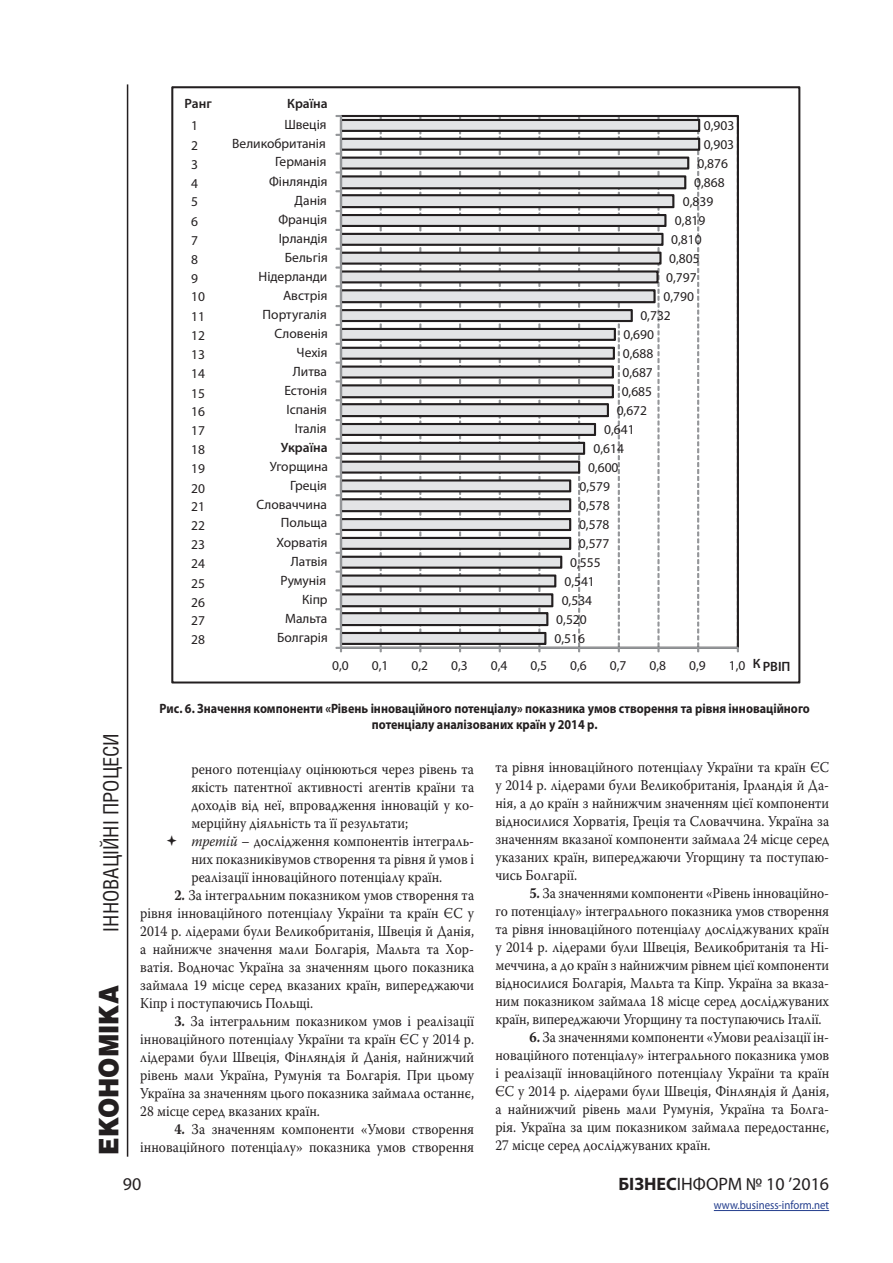
<style>
.page{position:relative;width:893px;height:1263px;background:#fff}
.page>*{position:absolute;margin:0;border:0;box-sizing:border-box;transform-origin:0 0}
.t1{font:900 27px "Helios";color:#231f20;scale:.9 1}
.t2{font:21px "Helios Cond";color:#231f20}
.t3{font:18px "Myriad Pro";color:#231f20}
.Osnova{font:15px/18px "Warnock Pro";color:#231f20;text-align:justify;scale:.9 1}
.Otstup{font:15px/18px "Warnock Pro";color:#231f20;text-align:justify;scale:.9 1}
.t4{font:13.5px/19px "Myriad Pro";color:#231f20}
.Title_table{font:700 13.5px/16.2px "Myriad Pro";color:#231f20;text-align:center;scale:.9 1}
.t5{font:600 13.5px "Myriad Pro";color:#231f20}
.t6{font:12px "Myriad Pro";color:#253f8e;scale:.9 1}
.s1{font-style:italic}
.s2{font-weight:700}
</style>
<div class="page">
<hr style="left:127px;top:84px;width:1px;height:1073px;background:#231f20">
<hr style="left:714px;top:1210px;width:115px;height:1px;background:#253f8e">
<svg style="left:172px;top:87px;width:628px;height:596px"></svg>
<p class="t5" style="left:185px;top:95px;width:29px">Ранг</p>
<p class="t5" style="left:287px;top:95px;width:42px">Країна</p>
<p class="t4" style="left:191px;top:116px;width:15px">1<br>2<br>3<br>4<br>5<br>6<br>7<br>8<br>9<br>10<br>11<br>12<br>13<br>14<br>15<br>16<br>17<br>18<br>19<br>20<br>21<br>22<br>23<br>24<br>25<br>26<br>27<br>28</p>
<p class="t4" style="left:284px;top:115px;width:44px">Швеція</p>
<p class="t4" style="left:232px;top:134px;width:95px">Великобританія</p>
<p class="t4" style="left:275px;top:152px;width:53px">Германія</p>
<p class="t4" style="left:269px;top:172px;width:60px">Фінляндія</p>
<p class="t4" style="left:295px;top:191px;width:34px">Данія</p>
<p class="t4" style="left:278px;top:210px;width:50px">Франція</p>
<p class="t4" style="left:279px;top:229px;width:50px">Ірландія</p>
<p class="t4" style="left:285px;top:248px;width:44px">Бельгія</p>
<p class="t4" style="left:259px;top:267px;width:70px">Нідерланди</p>
<p class="t4" style="left:283px;top:286px;width:46px">Австрія</p>
<p class="t4" style="left:263px;top:305px;width:66px">Португалія</p>
<p class="t4" style="left:275px;top:324px;width:55px">Словенія</p>
<p class="t4" style="left:297px;top:343px;width:32px">Чехія</p>
<p class="t4" style="left:293px;top:362px;width:36px">Литва</p>
<p class="t4" style="left:284px;top:381px;width:44px">Естонія</p>
<p class="t4" style="left:287px;top:400px;width:42px">Іспанія</p>
<p class="t4" style="left:295px;top:419px;width:33px">Італія</p>
<p class="t5" style="left:281px;top:439px;width:48px">Україна</p>
<p class="t4" style="left:270px;top:457px;width:60px">Угорщина</p>
<p class="t4" style="left:290px;top:476px;width:38px">Греція</p>
<p class="t4" style="left:256px;top:495px;width:72px">Словаччина</p>
<p class="t4" style="left:281px;top:513px;width:48px">Польща</p>
<p class="t4" style="left:276px;top:533px;width:53px">Хорватія</p>
<p class="t4" style="left:291px;top:552px;width:38px">Латвія</p>
<p class="t4" style="left:280px;top:571px;width:47px">Румунія</p>
<p class="t4" style="left:302px;top:590px;width:27px">Кіпр</p>
<p class="t4" style="left:285px;top:609px;width:44px">Мальта</p>
<p class="t4" style="left:277px;top:628px;width:52px">Болгарія</p>
<p class="t4" style="left:704px;top:116px;width:32px">0,903</p>
<p class="t4" style="left:704px;top:135px;width:32px">0,903</p>
<p class="t4" style="left:697px;top:154px;width:32px">0,876</p>
<p class="t4" style="left:694px;top:173px;width:32px">0,868</p>
<p class="t4" style="left:683px;top:192px;width:32px">0,839</p>
<p class="t4" style="left:675px;top:211px;width:32px">0,819</p>
<p class="t4" style="left:671px;top:230px;width:32px">0,810</p>
<p class="t4" style="left:669px;top:249px;width:32px">0,805</p>
<p class="t4" style="left:666px;top:268px;width:32px">0,797</p>
<p class="t4" style="left:663px;top:287px;width:32px">0,790</p>
<p class="t4" style="left:640px;top:306px;width:32px">0,732</p>
<p class="t4" style="left:623px;top:325px;width:32px">0,690</p>
<p class="t4" style="left:623px;top:344px;width:32px">0,688</p>
<p class="t4" style="left:622px;top:363px;width:32px">0,687</p>
<p class="t4" style="left:622px;top:382px;width:32px">0,685</p>
<p class="t4" style="left:617px;top:401px;width:32px">0,672</p>
<p class="t4" style="left:604px;top:420px;width:32px">0,641</p>
<p class="t4" style="left:594px;top:439px;width:32px">0,614</p>
<p class="t4" style="left:588px;top:458px;width:32px">0,600</p>
<p class="t4" style="left:579px;top:477px;width:32px">0,579</p>
<p class="t4" style="left:579px;top:496px;width:32px">0,578</p>
<p class="t4" style="left:579px;top:515px;width:32px">0,578</p>
<p class="t4" style="left:579px;top:534px;width:32px">0,577</p>
<p class="t4" style="left:570px;top:553px;width:32px">0,555</p>
<p class="t4" style="left:564px;top:572px;width:32px">0,541</p>
<p class="t4" style="left:562px;top:591px;width:32px">0,534</p>
<p class="t4" style="left:556px;top:610px;width:32px">0,520</p>
<p class="t4" style="left:554px;top:629px;width:32px">0,516</p>
<p class="t4" style="left:332px;top:655px;width:18px">0,0</p>
<p class="t4" style="left:372px;top:655px;width:18px">0,1</p>
<p class="t4" style="left:411px;top:655px;width:18px">0,2</p>
<p class="t4" style="left:451px;top:655px;width:18px">0,3</p>
<p class="t4" style="left:491px;top:655px;width:18px">0,4</p>
<p class="t4" style="left:530px;top:655px;width:18px">0,5</p>
<p class="t4" style="left:570px;top:655px;width:18px">0,6</p>
<p class="t4" style="left:610px;top:655px;width:18px">0,7</p>
<p class="t4" style="left:649px;top:655px;width:18px">0,8</p>
<p class="t4" style="left:689px;top:655px;width:18px">0,9</p>
<p class="t4" style="left:729px;top:655px;width:18px">1,0</p>
<p class="t5" style="left:753px;top:658px;width:39px">К РВІП</p>
<h2 class="t2" style="left:98px;top:931px;width:200px;rotate:-90deg">інноваційні процеси</h2>
<h1 class="t1" style="left:92px;top:1154px;width:189px;rotate:-90deg">ЕКОНОМІКА</h1>
<p class="Title_table" style="left:160px;top:700px;width:724px">Рис. 6. Значення компоненти «Рівень інноваційного потенціалу» показника умов створення та рівня інноваційного потенціалу аналізованих країн у 2014 р.</p>
<p class="Otstup" style="left:191px;top:760px;width:316px">реного потенціалу оцінюються через рівень та якість патентної активності агентів країни та доходів від неї, впровадження інновацій у ко&shy;мерційну діяльність та її результати;</p>
<p class="Otstup" style="left:191px;top:832px;width:316px"><span class="s1">третій</span> – дослідження компонентів інтеграль&shy;них показниківумов створення та рівня й умов і реалізації інноваційного потенціалу країн.</p>
<p class="Osnova" style="left:140px;top:886px;width:372px;text-indent:34px"><span class="s2">2.</span> За інтегральним показником умов створення та рівня інноваційного потенціалу України та країн ЄС у 2014 р. лідерами були Великобританія, Швеція й Данія, а найнижче значення мали Болгарія, Мальта та Хор&shy;ватія. Водночас Україна за значенням цього показника займала 19 місце серед вказаних країн, випереджаючи Кіпр і поступаючись Польщі.</p>
<p class="Osnova" style="left:140px;top:1012px;width:372px;text-indent:34px"><span class="s2">3.</span> За інтегральним показником умов і реалізації інноваційного потенціалу України та країн ЄС у 2014 р. лідерами були Швеція, Фінляндія й Данія, найнижчий рівень мали Україна, Румунія та Болгарія. При цьому Україна за значенням цього показника займала останнє, 28 місце серед вказаних країн.</p>
<p class="Osnova" style="left:140px;top:1120px;width:372px;text-align:right"><span class="s2">4.</span> За значенням компоненти «Умови створення інноваційного потенціалу» показника умов створення</p>
<p class="Osnova" style="left:495px;top:758px;width:372px">та рівня інноваційного потенціалу України та країн ЄС у 2014 р. лідерами були Великобританія, Ірландія й Да&shy;нія, а до країн з найнижчим значенням цієї компоненти відносилися Хорватія, Греція та Словаччина. Україна за значенням вказаної компоненти займала 24 місце серед указаних країн, випереджаючи Угорщину та поступаю&shy;чись Болгарії.</p>
<p class="Osnova" style="left:495px;top:884px;width:372px;text-indent:34px"><span class="s2">5.</span> За значеннями компоненти «Рівень інноваційно&shy;го потенціалу» інтегрального показника умов створення та рівня інноваційного потенціалу досліджуваних країн у 2014 р. лідерами були Швеція, Великобританія та Ні&shy;меччина, а до країн з найнижчим рівнем цієї компоненти відносилися Болгарія, Мальта та Кіпр. Україна за вказа&shy;ним показником займала 18 місце серед досліджуваних країн, випереджаючи Угорщину та поступаючись Італії.</p>
<p class="Osnova" style="left:495px;top:1028px;width:372px;text-indent:34px"><span class="s2">6.</span> За значеннями компоненти «Умови реалізації ін&shy;новаційного потенціалу» інтегрального показника умов і реалізації інноваційного потенціалу України та країн ЄС у 2014 р. лідерами були Швеція, Фінляндія й Данія, а найнижчий рівень мали Румунія, Україна та Болга&shy;рія. Україна за цим показником займала передостаннє, 27 місце серед досліджуваних країн.</p>
<p class="t3" style="left:123px;top:1173px;width:20px">90</p>
<p class="t3" style="left:618px;top:1173px;width:212px"><span class="s2">БІЗНЕС</span>ІНФОРМ № 10 ’2016</p>
<p class="t6" style="left:714px;top:1198px;width:130px">www.business-inform.net</p>
</div>
